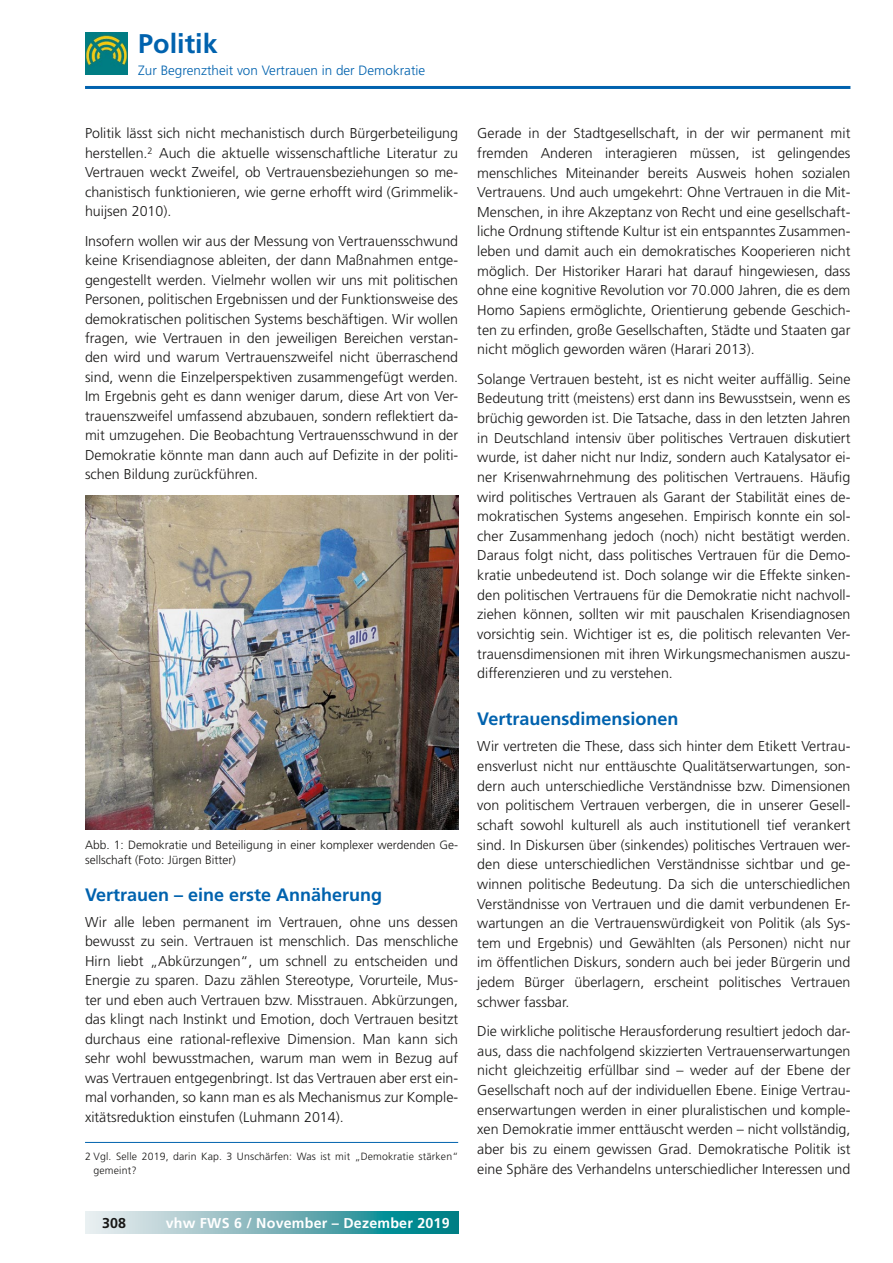
<style>
.page{position:relative;width:893px;height:1263px;background:#fff}
.page>*{position:absolute;margin:0;border:0;box-sizing:border-box;transform-origin:0 0}
.t1{font:700 27px "Frutiger LT Std";color:#0062ae}
.t2{font:700 18px "Frutiger LT Std";color:#0062ae}
.t3{font:300 14.25px/19.6px "Frutiger LT Std";color:#181716;text-align:justify}
.t4{font:700 14.25px "Frutiger LT Std";letter-spacing:.015em;color:#fff}
.t5{font:700 14.25px "Frutiger LT Std";color:#181716}
.t6{font:300 13.5px "Frutiger LT Std";color:#0062ae}
.t7{font:300 12px/14.4px "Frutiger LT Std";color:#181716}
.t8{font:300 10.5px/13.5px "Frutiger LT Std";letter-spacing:.015em;color:#181716}
</style>
<div class="page">
<svg style="left:85px;top:1212px;width:373px;height:21px;background:#73b3b9"></svg>
<hr style="left:85px;top:86px;width:765px;height:3px;background:#0062ae">
<img style="left:85px;top:32px;width:42px;height:43px">
<hr style="left:85px;top:1142px;width:373px;height:1px;background:#0062ae">
<img style="left:85px;top:495px;width:373px;height:334px">
<h1 class="t1" style="left:138px;top:28px;width:81px">Politik</h1>
<p class="t6" style="left:138px;top:62px;width:289px">Zur Begrenztheit von Vertrauen in der Demokratie</p>
<p class="t3" style="left:85px;top:124px;width:375px">Politik lässt sich nicht mechanistisch durch Bürgerbeteiligung herstellen.<sup>2</sup> Auch die aktuelle wissenschaftliche Literatur zu Vertrauen weckt Zweifel, ob Vertrauensbeziehungen so me&shy;chanistisch funktionieren, wie gerne erhofft wird (Grimmelik&shy;huijsen 2010).</p>
<p class="t3" style="left:85px;top:231px;width:375px">Insofern wollen wir aus der Messung von Vertrauensschwund keine Krisendiagnose ableiten, der dann Maßnahmen entge&shy;gengestellt werden. Vielmehr wollen wir uns mit politischen Personen, politischen Ergebnissen und der Funktionsweise des demokratischen politischen Systems beschäftigen. Wir wollen fragen, wie Vertrauen in den jeweiligen Bereichen verstan&shy;den wird und warum Vertrauenszweifel nicht überraschend sind, wenn die Einzelperspektiven zusammengefügt werden.<br>Im Ergebnis geht es dann weniger darum, diese Art von Ver&shy;trauenszweifel umfassend abzubauen, sondern reflektiert da&shy;mit umzugehen. Die Beobachtung Vertrauensschwund in der Demokratie könnte man dann auch auf Defizite in der politi&shy;schen Bildung zurückführen.</p>
<p class="t7" style="left:85px;top:838px;width:375px">Abb. 1: Demokratie und Beteiligung in einer komplexer werdenden Ge&shy;sellschaft (Foto: Jürgen Bitter)</p>
<p class="t2" style="left:85px;top:884px;width:299px">Vertrauen – eine erste Annäherung</p>
<p class="t3" style="left:85px;top:912px;width:375px">Wir alle leben permanent im Vertrauen, ohne uns dessen bewusst zu sein. Vertrauen ist menschlich. Das menschliche Hirn liebt „Abkürzungen“, um schnell zu entscheiden und Energie zu sparen. Dazu zählen Stereotype, Vorurteile, Mus&shy;ter und eben auch Vertrauen bzw. Misstrauen. Abkürzungen, das klingt nach Instinkt und Emotion, doch Vertrauen besitzt durchaus eine rational-reflexive Dimension. Man kann sich sehr wohl bewusstmachen, warum man wem in Bezug auf was Vertrauen entgegenbringt. Ist das Vertrauen aber erst ein&shy;mal vorhanden, so kann man es als Mechanismus zur Komple&shy;xitätsreduktion einstufen (Luhmann 2014).</p>
<p class="t8" style="left:94px;top:1150px;width:366px;text-indent:-9px">2 Vgl. Selle 2019, darin Kap. 3 Unschärfen: Was ist mit „Demokratie stärken“ gemeint?</p>
<p class="t5" style="left:102px;top:1214px;width:26px">308</p>
<p class="t4" style="left:166px;top:1214px;width:285px">vhw FWS 6 / November – Dezember 2019</p>
<p class="t3" style="left:477px;top:124px;width:375px">Gerade in der Stadtgesellschaft, in der wir permanent mit fremden Anderen interagieren müssen, ist gelingendes menschliches Miteinander bereits Ausweis hohen sozialen Vertrauens. Und auch umgekehrt: Ohne Vertrauen in die Mit-Menschen, in ihre Akzeptanz von Recht und eine gesellschaft&shy;liche Ordnung stiftende Kultur ist ein entspanntes Zusammen&shy;leben und damit auch ein demokratisches Kooperieren nicht möglich. Der Historiker Harari hat darauf hingewiesen, dass ohne eine kognitive Revolution vor 70.000 Jahren, die es dem Homo Sapiens ermöglichte, Orientierung gebende Geschich&shy;ten zu erfinden, große Gesellschaften, Städte und Staaten gar nicht möglich geworden wären (Harari 2013).</p>
<p class="t3" style="left:477px;top:369px;width:375px">Solange Vertrauen besteht, ist es nicht weiter auffällig. Seine Bedeutung tritt (meistens) erst dann ins Bewusstsein, wenn es brüchig geworden ist. Die Tatsache, dass in den letzten Jahren in Deutschland intensiv über politisches Vertrauen diskutiert wurde, ist daher nicht nur Indiz, sondern auch Katalysator ei&shy;ner Krisenwahrnehmung des politischen Vertrauens. Häufig wird politisches Vertrauen als Garant der Stabilität eines de&shy;mokratischen Systems angesehen. Empirisch konnte ein sol&shy;cher Zusammenhang jedoch (noch) nicht bestätigt werden.<br>Daraus folgt nicht, dass politisches Vertrauen für die Demo&shy;kratie unbedeutend ist. Doch solange wir die Effekte sinken&shy;den politischen Vertrauens für die Demokratie nicht nachvoll&shy;ziehen können, sollten wir mit pauschalen Krisendiagnosen vorsichtig sein. Wichtiger ist es, die politisch relevanten Ver&shy;trauensdimensionen mit ihren Wirkungsmechanismen auszu&shy;differenzieren und zu verstehen.</p>
<p class="t2" style="left:477px;top:708px;width:203px">Vertrauensdimensionen</p>
<p class="t3" style="left:477px;top:737px;width:375px">Wir vertreten die These, dass sich hinter dem Etikett Vertrau&shy;ensverlust nicht nur enttäuschte Qualitätserwartungen, son&shy;dern auch unterschiedliche Verständnisse bzw. Dimensionen von politischem Vertrauen verbergen, die in unserer Gesell&shy;schaft sowohl kulturell als auch institutionell tief verankert sind. In Diskursen über (sinkendes) politisches Vertrauen wer&shy;den diese unterschiedlichen Verständnisse sichtbar und ge&shy;winnen politische Bedeutung. Da sich die unterschiedlichen Verständnisse von Vertrauen und die damit verbundenen Er&shy;wartungen an die Vertrauenswürdigkeit von Politik (als Sys&shy;tem und Ergebnis) und Gewählten (als Personen) nicht nur im öffentlichen Diskurs, sondern auch bei jeder Bürgerin und jedem Bürger überlagern, erscheint politisches Vertrauen schwer fassbar.</p>
<p class="t3" style="left:477px;top:1021px;width:375px">Die wirkliche politische Herausforderung resultiert jedoch dar&shy;aus, dass die nachfolgend skizzierten Vertrauenserwartungen nicht gleichzeitig erfüllbar sind – weder auf der Ebene der Gesellschaft noch auf der individuellen Ebene. Einige Vertrau&shy;enserwartungen werden in einer pluralistischen und komple&shy;xen Demokratie immer enttäuscht werden – nicht vollständig, aber bis zu einem gewissen Grad. Demokratische Politik ist eine Sphäre des Verhandelns unterschiedlicher Interessen und</p>
</div>
